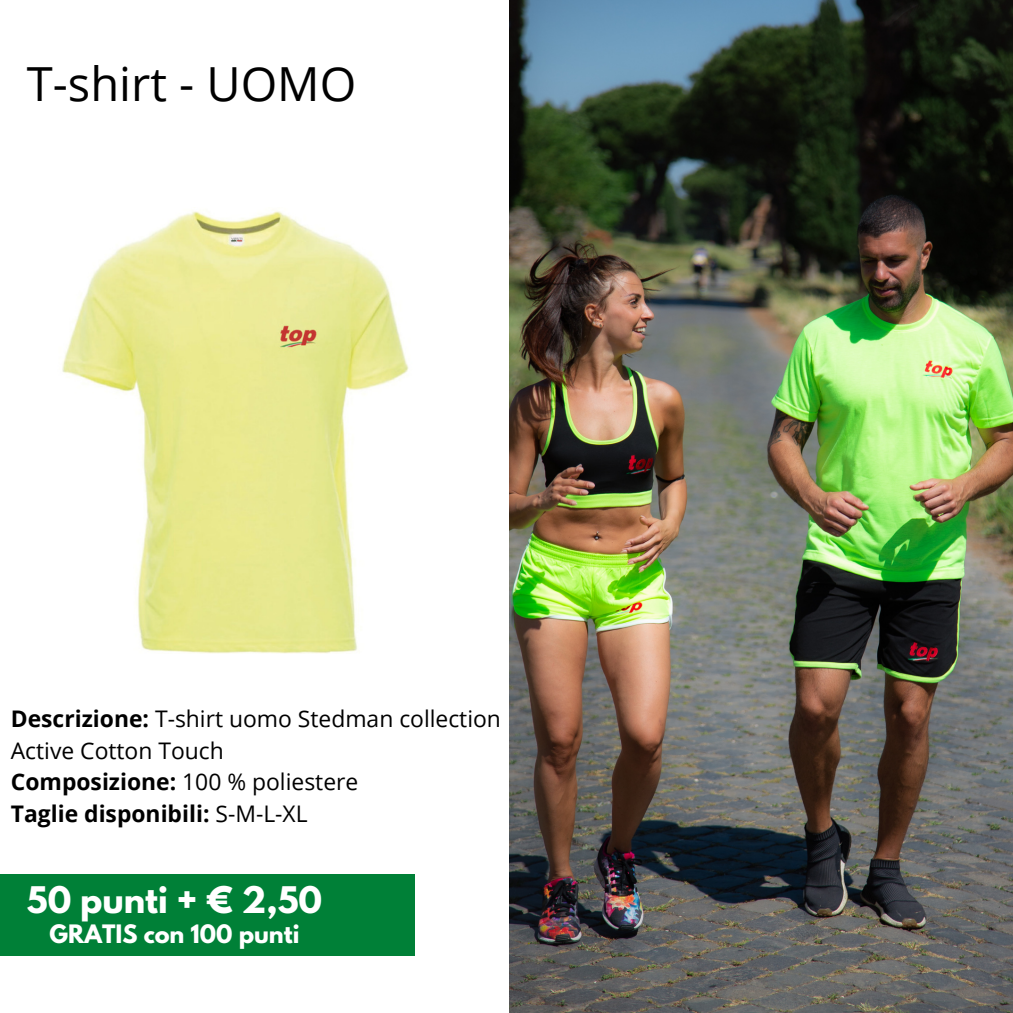
<style>
.page{position:relative;width:1013px;height:1013px;background:#fff}
.page>*{position:absolute;margin:0;border:0;box-sizing:border-box;transform-origin:0 0}
.t1{font:47px "Open Sans";color:#000}
.t2{font:700 32.5px "League Spartan";color:#fff}
.t3{font:22.88px "Open Sans";color:#000}
.t4{font:700 22.88px "Open Sans";color:#000}
.t5{font:700 22.5px "League Spartan";color:#fff}
.s1{font-weight:700}
.s2{font-weight:400}
</style>
<div class="page">
<div style="left:0;top:874px;width:414px;height:81px;background:#008037"></div>
<img style="left:509px;top:0;width:503px;height:1012px">
<img style="left:62px;top:211px;width:347px;height:442px">
<p class="t1" style="left:27px;top:50px;width:331px">T-shirt - UOMO</p>
<p class="t3" style="left:11px;top:702px;width:491px"><span class="s1">Descrizione:</span> T-shirt uomo Stedman collection</p>
<p class="t3" style="left:11px;top:734px;width:214px">Active Cotton Touch</p>
<p class="t3" style="left:11px;top:766px;width:349px"><span class="s1">Composizione:</span> 100 % poliestere</p>
<p class="t4" style="left:11px;top:797px;width:298px">Taglie disponibili: <span class="s2">S-M-L-XL</span></p>
<p class="t2" style="left:27px;top:883px;width:297px">50 punti + € 2,50</p>
<p class="t5" style="left:50px;top:922px;width:251px">GRATIS con 100 punti</p>
</div>
